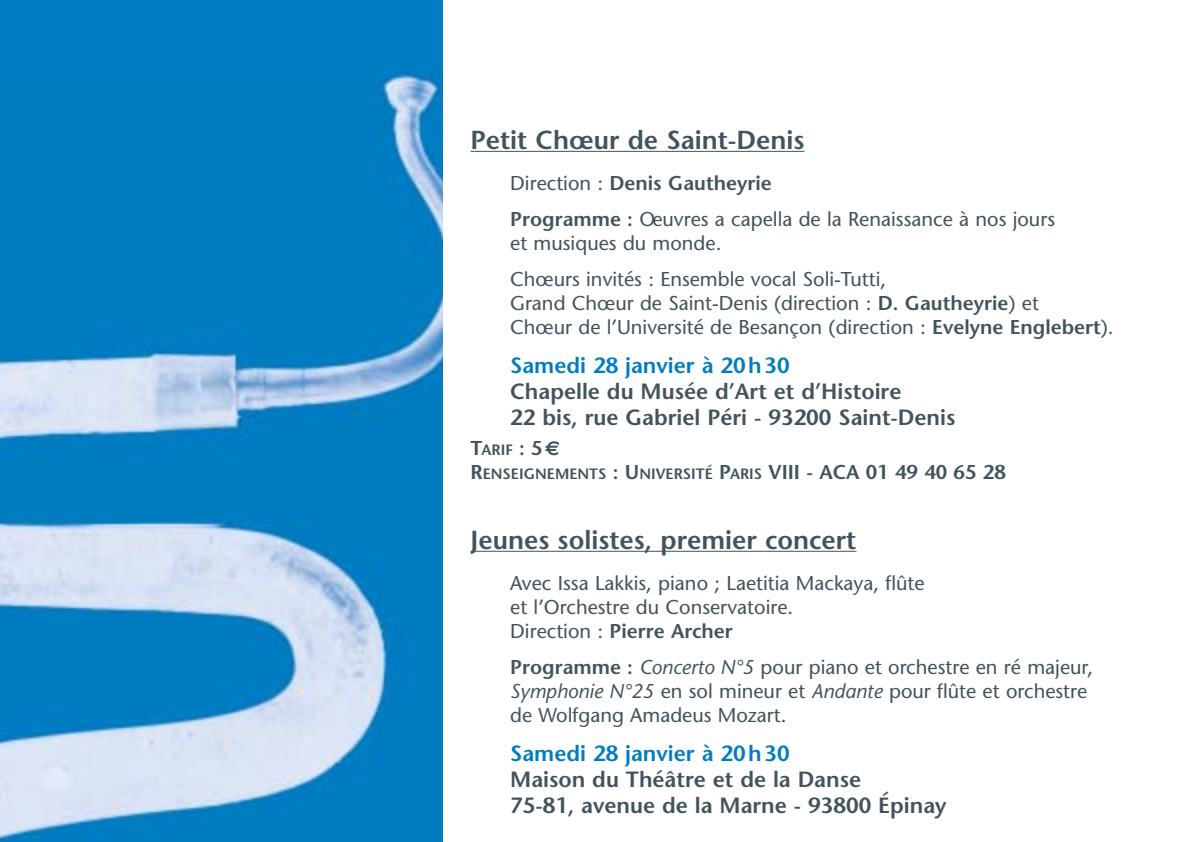
<style>
.page{position:relative;width:1190px;height:842px;background:#fff}
.page>*{position:absolute;margin:0;border:0;box-sizing:border-box;transform-origin:0 0}
.t1{font:600 26px "Stone Sans";color:#41535d}
.t2{font:600 22px/26.4px "Stone Sans";color:#41535d}
.t3{font:600 22px "Stone Sans";color:#007cc3}
.t4{font:20px/24px "Stone Sans";color:#41535d}
.t5{font:600 15px/24px "Stone Sans";color:#41535d}
.s1{font-weight:600}
.s2{font-size:20px}
.s3{font-family:"Euro Sans";font-weight:700;font-size:20px}
.s4{font-style:italic}
</style>
<div class="page">
<hr style="left:471px;top:151px;width:334px;height:1px;background:#41535d">
<hr style="left:471px;top:551px;width:385px;height:1px;background:#41535d">
<div style="left:0;top:0;width:442px;height:842px;background:#007cc3"></div>
<img style="left:0;top:72px;width:442px;height:769px">
<h1 class="t1" style="left:471px;top:129px;width:335px">Petit Chœur de Saint-Denis</h1>
<p class="t4" style="left:510px;top:167px;width:546px;line-height:36px">Direction : <span class="s1">Denis Gautheyrie<br>Programme :</span> Oeuvres a capella de la Renaissance à nos jours</p>
<p class="t4" style="left:510px;top:227px;width:377px;line-height:36px">et musiques du monde.<br>Chœurs invités : Ensemble vocal Soli-Tutti,</p>
<p class="t4" style="left:510px;top:293px;width:605px">Grand Chœur de Saint-Denis (direction : <span class="s1">D. Gautheyrie</span>) et<br>Chœur de l’Université de Besançon (direction : <span class="s1">Evelyne Englebert</span>).</p>
<p class="t3" style="left:510px;top:356px;width:281px">Samedi 28 janvier à 20h30</p>
<p class="t2" style="left:510px;top:381px;width:447px">Chapelle du Musée d’Art et d’Histoire<br>22 bis, rue Gabriel Péri - 93200 Saint-Denis</p>
<p class="t5" style="left:471px;top:439px;width:537px"><span class="s2">T</span>ARIF <span class="s2">: 5</span><span class="s3">€<br></span><span class="s2">R</span>ENSEIGNEMENTS <span class="s2">: U</span>NIVERSITÉ <span class="s2">P</span>ARIS <span class="s2">VIII - ACA 01 49 40 65 28</span></p>
<h1 class="t1" style="left:471px;top:529px;width:387px">Jeunes solistes, premier concert</h1>
<p class="t4" style="left:510px;top:573px;width:416px">Avec Issa Lakkis, piano ; Laetitia Mackaya, flûte et l’Orchestre du Conservatoire.<br>Direction : <span class="s1">Pierre Archer</span></p>
<p class="t4" style="left:510px;top:657px;width:585px"><span class="s1">Programme :</span> <span class="s4">Concerto N°5</span> pour piano et orchestre en ré majeur,<br><span class="s4">Symphonie N°25</span> en sol mineur et <span class="s4">Andante</span> pour flûte et orchestre de Wolfgang Amadeus Mozart.</p>
<p class="t3" style="left:510px;top:744px;width:281px">Samedi 28 janvier à 20h30</p>
<p class="t2" style="left:510px;top:768px;width:438px">Maison du Théâtre et de la Danse<br>75-81, avenue de la Marne - 93800 Épinay</p>
</div>
